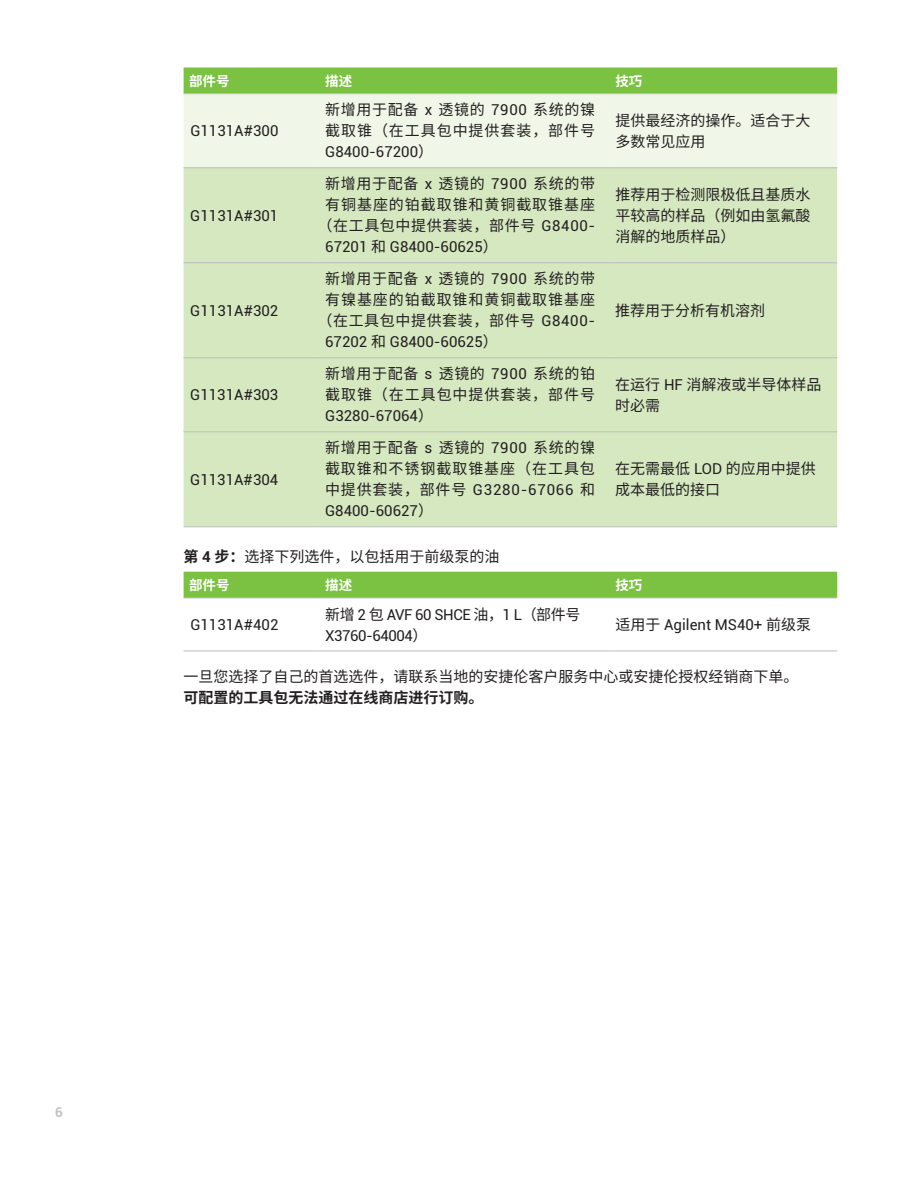
<style>
.page{position:relative;width:918px;height:1188px;background:#fff}
.page>*{position:absolute;margin:0;border:0;box-sizing:border-box;transform-origin:0 0}
.t1{font:15px/21px "Noto Sans CJ Ksc";letter-spacing:.04em;color:#231f20;text-align:center}
.t2{font:15px "Roboto";color:#231f20}
.t3{font:15px/21px "Noto Sans CJ Ksc";color:#231f20}
.t4{font:15px/21px "Noto Sans CJ Ksc";letter-spacing:.06em;color:#231f20}
.t5{font:15px/21px "Noto Sans CJ Ksc";letter-spacing:.065em;color:#231f20}
.t6{font:15px/21px "Roboto";letter-spacing:.025em;color:#231f20}
.t7{font:15px/21px "Roboto";letter-spacing:-.03em;color:#231f20}
.t8{font:700 15px "Noto Sans CJ Ksc";color:#231f20}
.t9{font:700 13.5px "Noto Sans CJ Ksc";color:#fff}
.t10{font:700 13.5px "Roboto";color:#c2c2c5}
.s1{font-family:"Roboto"}
.s2{font-family:"Noto Sans CJ Ksc"}
.s3{font-weight:700}
.s4{font-family:"Roboto";font-weight:700}
</style>
<div class="page">
<svg style="left:184px;top:68px;width:653px;height:530px;fill:#7bc142"></svg>
<div style="left:184px;top:94px;width:653px;height:73px;background:#f0f7e8"></div>
<div style="left:184px;top:168px;width:653px;height:94px;background:#d5e8c0"></div>
<div style="left:184px;top:263px;width:653px;height:263px;background:#d5e8c0"></div>
<hr style="left:184px;top:93px;width:135px;height:1px;background:#babbbe">
<hr style="left:319px;top:93px;width:290px;height:1px;background:#babbbe">
<hr style="left:609px;top:93px;width:228px;height:1px;background:#babbbe">
<hr style="left:184px;top:167px;width:135px;height:1px;background:#babbbe">
<hr style="left:319px;top:167px;width:290px;height:1px;background:#babbbe">
<hr style="left:609px;top:167px;width:228px;height:1px;background:#babbbe">
<hr style="left:184px;top:262px;width:135px;height:1px;background:#babbbe">
<hr style="left:319px;top:262px;width:290px;height:1px;background:#babbbe">
<hr style="left:609px;top:262px;width:228px;height:1px;background:#babbbe">
<hr style="left:184px;top:357px;width:135px;height:1px;background:#babbbe">
<hr style="left:319px;top:357px;width:290px;height:1px;background:#babbbe">
<hr style="left:609px;top:357px;width:228px;height:1px;background:#babbbe">
<hr style="left:184px;top:431px;width:135px;height:1px;background:#babbbe">
<hr style="left:319px;top:431px;width:290px;height:1px;background:#babbbe">
<hr style="left:609px;top:431px;width:228px;height:1px;background:#babbbe">
<hr style="left:184px;top:526px;width:135px;height:1px;background:#babbbe">
<hr style="left:319px;top:526px;width:290px;height:1px;background:#babbbe">
<hr style="left:609px;top:526px;width:228px;height:1px;background:#babbbe">
<hr style="left:184px;top:598px;width:135px;height:1px;background:#babbbe">
<hr style="left:319px;top:598px;width:290px;height:1px;background:#babbbe">
<hr style="left:609px;top:598px;width:228px;height:1px;background:#babbbe">
<hr style="left:184px;top:651px;width:135px;height:1px;background:#babbbe">
<hr style="left:319px;top:651px;width:290px;height:1px;background:#babbbe">
<hr style="left:609px;top:651px;width:228px;height:1px;background:#babbbe">
<p class="t9" style="left:189px;top:73px;width:42px">部件号</p>
<p class="t9" style="left:325px;top:73px;width:28px">描述</p>
<p class="t9" style="left:615px;top:73px;width:28px">技巧</p>
<p class="t2" style="left:190px;top:121px;width:90px">G1131A#300</p>
<p class="t4" style="left:325px;top:100px;width:271px">新增用于配备 <span class="s1">x</span> 透镜的 <span class="s1">7900</span> 系统的镍截取锥（在工具包中提供套装，部件号</p>
<p class="t2" style="left:325px;top:142px;width:109px">G8400-67200<span class="s2">）</span></p>
<p class="t3" style="left:615px;top:110px;width:197px">提供最经济的操作。适合于大多数常见应用</p>
<p class="t2" style="left:190px;top:205px;width:90px">G1131A#301</p>
<p class="t2" style="left:190px;top:300px;width:90px">G1131A#302</p>
<p class="t2" style="left:190px;top:385px;width:90px">G1131A#303</p>
<p class="t2" style="left:190px;top:469px;width:90px">G1131A#304</p>
<p class="t1" style="left:318px;top:174px;width:279px">新增用于配备 <span class="s1">x</span> 透镜的 <span class="s1">7900</span> 系统的带有铜基座的铂截取锥和黄铜截取锥基座（在工具包中提供套装，部件号 <span class="s1">G8400-</span></p>
<p class="t2" style="left:325px;top:237px;width:174px">67201 <span class="s2">和</span> G8400-60625<span class="s2">）</span></p>
<p class="t1" style="left:318px;top:269px;width:279px">新增用于配备 <span class="s1">x</span> 透镜的 <span class="s1">7900</span> 系统的带有镍基座的铂截取锥和黄铜截取锥基座（在工具包中提供套装，部件号 <span class="s1">G8400-</span></p>
<p class="t2" style="left:325px;top:332px;width:174px">67202 <span class="s2">和</span> G8400-60625<span class="s2">）</span></p>
<p class="t4" style="left:325px;top:364px;width:271px">新增用于配备 <span class="s1">s</span> 透镜的 <span class="s1">7900</span> 系统的铂截取锥（在工具包中提供套装，部件号</p>
<p class="t2" style="left:325px;top:406px;width:109px">G3280-67064<span class="s2">）</span></p>
<p class="t5" style="left:325px;top:438px;width:271px">新增用于配备 <span class="s1">s</span> 透镜的 <span class="s1">7900</span> 系统的镍截取锥和不锈钢截取锥基座（在工具包</p>
<p class="t6" style="left:325px;top:479px;width:271px"><span class="s2">中提供套装，部件号</span> G3280-67066 <span class="s2">和<br></span>G8400-60627<span class="s2">）</span></p>
<p class="t1" style="left:615px;top:184px;width:196px;text-align:justify">推荐用于检测限极低且基质水平较高的样品（例如由氢氟酸消解的地质样品）</p>
<p class="t3" style="left:615px;top:300px;width:151px">推荐用于分析有机溶剂</p>
<p class="t3" style="left:615px;top:374px;width:208px">在运行 <span class="s1">HF</span> 消解液或半导体样品时必需</p>
<p class="t3" style="left:615px;top:459px;width:202px">在无需最低 <span class="s1">LOD</span> 的应用中提供成本最低的接口</p>
<p class="t3" style="left:183px;top:547px;width:318px"><span class="s3">第</span> <span class="s4">4</span> <span class="s3">步：</span>选择下列选件，以包括用于前级泵的油</p>
<p class="t9" style="left:189px;top:577px;width:42px">部件号</p>
<p class="t9" style="left:325px;top:577px;width:28px">描述</p>
<p class="t9" style="left:615px;top:577px;width:28px">技巧</p>
<p class="t2" style="left:190px;top:614px;width:90px">G1131A#402</p>
<p class="t7" style="left:325px;top:603px;width:257px"><span class="s2">新增</span> 2 <span class="s2">包</span> AVF 60 SHCE <span class="s2">油，</span>1 L<span class="s2">（部件号<br></span>X3760-64004<span class="s2">）</span></p>
<p class="t2" style="left:615px;top:614px;width:197px"><span class="s2">适用于</span> Agilent MS40+ <span class="s2">前级泵</span></p>
<p class="t3" style="left:184px;top:667px;width:617px">一旦您选择了自己的首选选件，请联系当地的安捷伦客户服务中心或安捷伦授权经销商下单。</p>
<p class="t8" style="left:184px;top:689px;width:301px">可配置的工具包无法通过在线商店进行订购。</p>
<p class="t10" style="left:55px;top:1102px;width:9px">6</p>
</div>
